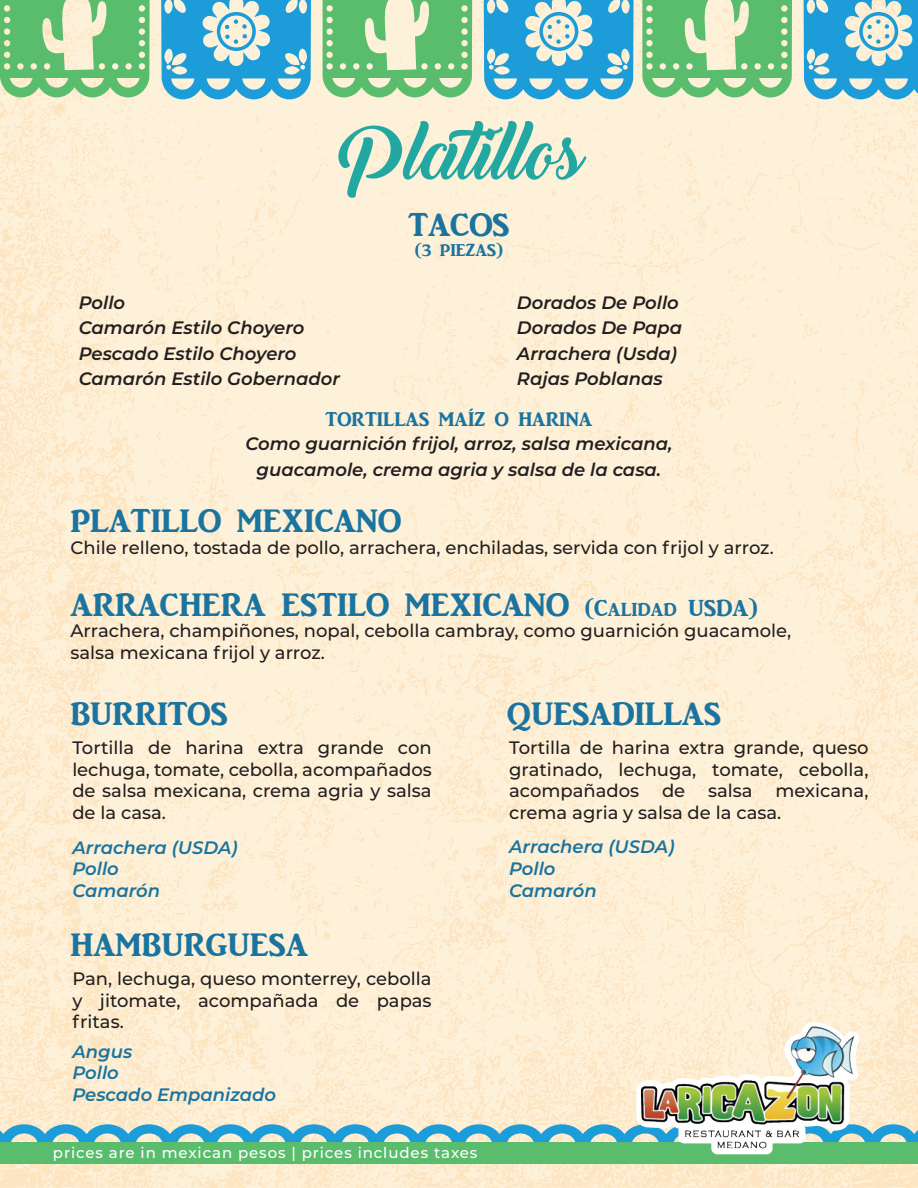
<style>
.page{position:relative;width:918px;height:1188px;background:#fff}
.page>*{position:absolute;margin:0;border:0;box-sizing:border-box;transform-origin:0 0}
.t1{font:72.45px "Backto Black Demo";color:#23a7a1}
.t2{font:33.6px "ARJULIAN";color:#1a749f}
.t3{font:20.25px "ARJULIAN";color:#1a749f}
.t4{font:500 18px/21.6px "Montserrat";color:#231f20;text-align:justify}
.t5{font:italic 600 18px/25.5px "Montserrat";color:#231f20}
.t6{font:italic 600 18px/21.6px "Montserrat";color:#1a749f}
.t7{font:17.7px "ARJULIAN";color:#1a749f}
.t8{font:500 15px "Montserrat";letter-spacing:.06em;color:#fff}
.s1{font-size:24px}
</style>
<div class="page">
<img style="left:0;top:0;width:918px;height:1188px">
<div style="left:0;top:1142px;width:464px;height:22px;background:#5abc6d"></div>
<div style="left:454px;top:1142px;width:464px;height:22px;background:#5abc6d"></div>
<svg style="left:0;top:1022px;width:918px;height:132px;background:#dce1c7"></svg>
<img style="left:642px;top:1027px;width:212px;height:121px">
<svg style="left:0;top:0;width:150px;height:97px;background:#8bcb8c"></svg>
<svg style="left:161px;top:0;width:150px;height:99px;background:#69b9d8"></svg>
<svg style="left:323px;top:0;width:149px;height:97px;background:#8ccc8d"></svg>
<svg style="left:484px;top:0;width:150px;height:99px;background:#68b8d7"></svg>
<svg style="left:642px;top:0;width:150px;height:97px;background:#8dcc8e"></svg>
<svg style="left:804px;top:0;width:114px;height:99px;background:#6ebad7"></svg>
<h1 class="t1" style="left:339px;top:112px;width:247px">Platillos</h1>
<p class="t5" style="left:79px;top:289px;width:263px">Pollo<br>Camarón Estilo Choyero<br>Pescado Estilo Choyero<br>Camarón Estilo Gobernador</p>
<h2 class="t2" style="left:408px;top:207px;width:103px">TACOS</h2>
<p class="t7" style="left:415px;top:241px;width:89px">(3 PIEZAS)</p>
<p class="t5" style="left:517px;top:289px;width:167px">Dorados De Pollo<br>Dorados De Papa<br>Arrachera (Usda)<br>Rajas Poblanas</p>
<p class="t3" style="left:326px;top:408px;width:268px">TORTILLAS MAÍZ O HARINA</p>
<p class="t5" style="left:245px;top:430px;width:429px;text-align:center">Como guarnición frijol, arroz, salsa mexicana, guacamole, crema agria y salsa de la casa.</p>
<h2 class="t2" style="left:70px;top:503px;width:332px">PLATILLO MEXICANO</h2>
<p class="t4" style="left:70px;top:536px;width:705px">Chile relleno, tostada de pollo, arrachera, enchiladas, servida con frijol y arroz.</p>
<h2 class="t2" style="left:70px;top:587px;width:688px">ARRACHERA ESTILO MEXICANO <span class="s1">(Calidad USDA)</span></h2>
<p class="t4" style="left:70px;top:619px;width:722px">Arrachera, champiñones, nopal, cebolla cambray, como guarnición guacamole, salsa mexicana frijol y arroz.</p>
<h2 class="t2" style="left:70px;top:696px;width:159px">BURRITOS</h2>
<h2 class="t2" style="left:507px;top:696px;width:215px">QUESADILLAS</h2>
<p class="t4" style="left:509px;top:736px;width:361px">Tortilla de harina extra grande, queso gratinado, lechuga, tomate, cebolla, acompañados</p>
<p class="t4" style="left:72px;top:736px;width:361px">Tortilla de harina extra grande con lechuga, tomate, cebolla, acompañados de salsa mexicana, crema agria y salsa de la casa.</p>
<p class="t4" style="left:509px;top:779px;width:361px;text-indent:266px">mexicana, crema agria y salsa de la casa.</p>
<p class="t4" style="left:662px;top:779px;width:25px">de</p>
<p class="t4" style="left:708px;top:779px;width:46px">salsa</p>
<p class="t6" style="left:72px;top:836px;width:167px">Arrachera (USDA)<br>Pollo<br>Camarón</p>
<h2 class="t2" style="left:70px;top:927px;width:239px">HAMBURGUESA</h2>
<p class="t4" style="left:72px;top:967px;width:361px">Pan, lechuga, queso monterrey, cebolla y jitomate, acompañada de papas fritas.</p>
<p class="t6" style="left:72px;top:1040px;width:205px">Angus<br>Pollo<br>Pescado Empanizado</p>
<p class="t8" style="left:53px;top:1142px;width:426px">prices are in mexican pesos | prices includes taxes</p>
<p class="t6" style="left:509px;top:835px;width:167px">Arrachera (USDA)<br>Pollo<br>Camarón</p>
</div>
